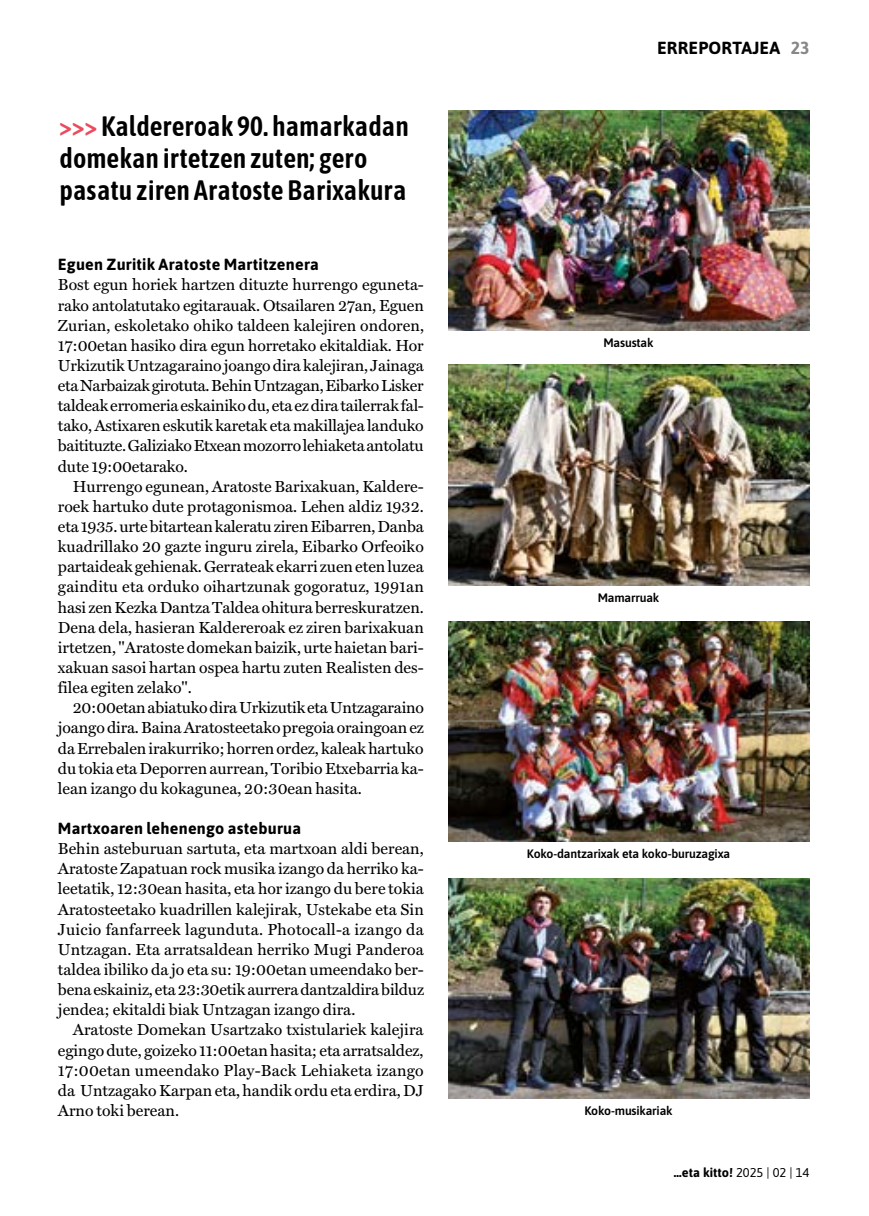
<style>
.page{position:relative;width:869px;height:1216px;background:#fff}
.page>*{position:absolute;margin:0;border:0;box-sizing:border-box;transform-origin:0 0}
.t1{font:600 28px/31.5px "Asap Condensed";color:#000}
.t2{font:700 17.5px "Asap";letter-spacing:.01em;color:#000}
.t3{font:16.1px/20.1px "Miller Text Roman";color:#000;text-align:justify}
.t4{font:700 16.1px "Asap";letter-spacing:.015em;color:#000}
.t5{font:700 12.78px "Asap";color:#000}
.t6{font:600 12.25px "Asap";letter-spacing:-.015em;color:#000}
.s1{color:#ea4b5e}
.s2{color:#878787}
.s3{font-weight:400}
</style>
<div class="page">
<img style="left:448px;top:110px;width:361px;height:221px">
<img style="left:448px;top:365px;width:361px;height:220px">
<img style="left:448px;top:621px;width:361px;height:220px">
<img style="left:448px;top:878px;width:361px;height:220px">
<h1 class="t1" style="left:60px;top:110px;width:350px"><span class="s1">&gt;&gt;&gt;</span> Kaldereroak 90. hamarkadan domekan irtetzen zuten; gero pasatu ziren Aratoste Barixakura</h1>
<p class="t4" style="left:58px;top:253px;width:262px">Eguen Zuritik Aratoste Martitzenera</p>
<p class="t3" style="left:58px;top:275px;width:367px">Bost egun horiek hartzen dituzte hurrengo eguneta&shy;rako antolatutako egitarauak. Otsailaren 27an, Eguen Zurian, eskoletako ohiko taldeen kalejiren ondoren, 17:00etan hasiko dira egun horretako ekitaldiak. Hor Urkizutik Untzagaraino joango dira kalejiran, Jainaga eta Narbaizak girotuta. Behin Untzagan, Eibarko Lisker taldeak erromeria eskainiko du, eta ez dira tailerrak fal&shy;tako, Astixaren eskutik karetak eta makillajea landuko baitituzte. Galiziako Etxean mozorro lehiaketa antolatu dute 19:00etarako.</p>
<p class="t3" style="left:58px;top:476px;width:367px;text-indent:15px">Hurrengo egunean, Aratoste Barixakuan, Kaldere&shy;roek hartuko dute protagonismoa. Lehen aldiz 1932. eta 1935. urte bitartean kaleratu ziren Eibarren, Danba kuadrillako 20 gazte inguru zirela, Eibarko Orfeoiko partaideak gehienak. Gerrateak ekarri zuen eten luzea gainditu eta orduko oihartzunak gogoratuz, 1991an hasi zen Kezka Dantza Taldea ohitura berreskuratzen.<br>Dena dela, hasieran Kaldereroak ez ziren barixakuan irtetzen, "Aratoste domekan baizik, urte haietan bari&shy;xakuan sasoi hartan ospea hartu zuten Realisten des&shy;filea egiten zelako".</p>
<p class="t3" style="left:58px;top:697px;width:367px;text-indent:15px">20:00etan abiatuko dira Urkizutik eta Untzagaraino joango dira. Baina Aratosteetako pregoia oraingoan ez da Errebalen irakurriko; horren ordez, kaleak hartuko du tokia eta Deporren aurrean, Toribio Etxebarria ka&shy;lean izango du kokagunea, 20:30ean hasita.</p>
<p class="t4" style="left:58px;top:817px;width:244px">Martxoaren lehenengo asteburua</p>
<p class="t3" style="left:58px;top:838px;width:367px">Behin asteburuan sartuta, eta martxoan aldi berean, Aratoste Zapatuan rock musika izango da herriko ka&shy;leetatik, 12:30ean hasita, eta hor izango du bere tokia Aratosteetako kuadrillen kalejirak, Ustekabe eta Sin Juicio fanfarreek lagunduta. Photocall-a izango da Untzagan. Eta arratsaldean herriko Mugi Panderoa taldea ibiliko da jo eta su: 19:00etan umeendako ber&shy;bena eskainiz, eta 23:30etik aurrera dantzaldira bilduz jendea; ekitaldi biak Untzagan izango dira.</p>
<p class="t3" style="left:58px;top:1019px;width:367px;text-indent:15px">Aratoste Domekan Usartzako txistulariek kalejira egingo dute, goizeko 11:00etan hasita; eta arratsaldez, 17:00etan umeendako Play-Back Lehiaketa izango da Untzagako Karpan eta, handik ordu eta erdira, DJ Arno toki berean.</p>
<p class="t2" style="left:656px;top:36px;width:154px">ERREPORTAJEA <span class="s2">23</span></p>
<p class="t6" style="left:603px;top:334px;width:51px">Masustak</p>
<p class="t6" style="left:597px;top:589px;width:63px">Mamarruak</p>
<p class="t6" style="left:526px;top:845px;width:205px">Koko-dantzarixak eta koko-buruzagixa</p>
<p class="t6" style="left:584px;top:1102px;width:90px">Koko-musikariak</p>
<p class="t5" style="left:673px;top:1162px;width:137px">…eta kitto! <span class="s3">2025 | 02 | 14</span></p>
</div>
